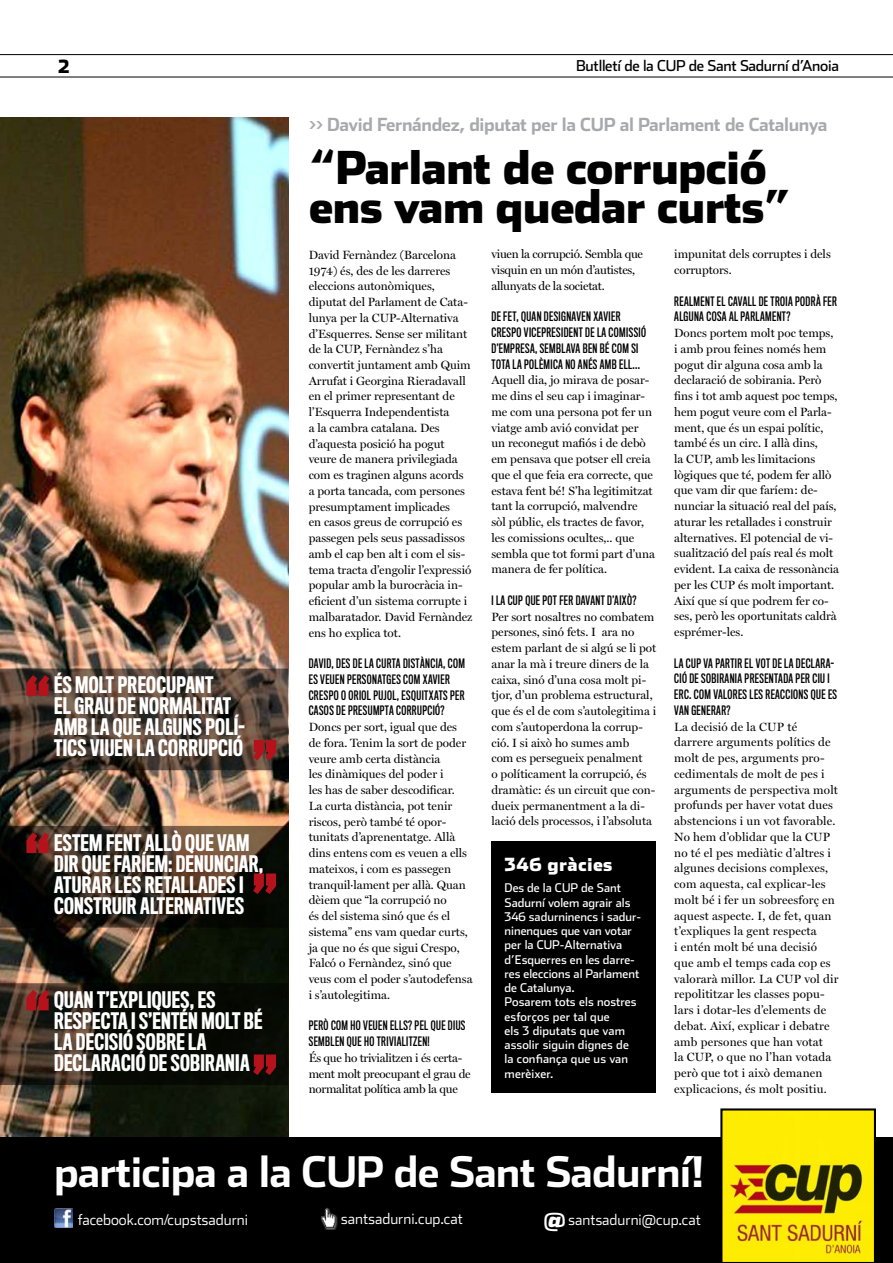
<style>
.page{position:relative;width:893px;height:1263px;background:#fff}
.page>*{position:absolute;margin:0;border:0;box-sizing:border-box;transform-origin:0 0}
.t1{font:500 73.5px/157.4px "Titling Gothic FB Comp";color:#b5121b;text-align:justify}
.t2{font:900 45px/39px "Stainless";letter-spacing:-.02em;color:#000}
.t3{font:700 42px "Stainless";letter-spacing:-.02em;color:#fff}
.t4{font:500 21px/21px "Titling Gothic FB Comp";letter-spacing:.015em;color:#fff}
.t5{font:700 18px "Stainless";letter-spacing:-.02em;color:#a7a9ac}
.t6{font:900 18px "Stainless";letter-spacing:.02em;color:#fff}
.t7{font:900 18px "Stainless";color:#000}
.t8{font:300 15px "Stainless";color:#fff}
.t9{font:15px "Stainless";letter-spacing:-.02em;color:#000}
.t10{font:12px/15.8px "Miller Display";color:#000}
.t11{font:12px/15.8px "Titling Gothic FB Comp Standard";letter-spacing:.035em;color:#000}
.t12{font:12px/14.2px "Stainless";color:#fff}
.t13{font:12px/15.8px "Miller Display";letter-spacing:-.02em;color:#000}
.s1{font-weight:900;font-size:21px}
</style>
<div class="page">
<img style="left:0;top:117px;width:288px;height:1020px">
<hr style="left:0;top:54px;width:893px;height:1px;background:#000">
<hr style="left:0;top:77px;width:893px;height:1px;background:#000">
<div style="left:0;top:1137px;width:893px;height:126px;background:#000"></div>
<svg style="left:720px;top:1108px;width:156px;height:154px"></svg>
<img style="left:54px;top:1208px;width:19px;height:19px">
<svg style="left:0;top:669px;width:288px;height:101px"></svg>
<svg style="left:0;top:826px;width:288px;height:101px"></svg>
<svg style="left:0;top:983px;width:288px;height:102px"></svg>
<div style="left:492px;top:842px;width:164px;height:251px;background:#000"></div>
<div style="left:320px;top:1207px;width:18px;height:23px;background:#fff;opacity:.5"></div>
<img style="left:321px;top:1208px;width:15px;height:19px">
<h3 class="t7" style="left:58px;top:55px;width:13px">2</h3>
<p class="t9" style="left:576px;top:57px;width:264px">Butlletí de la CUP de Sant Sadurní d’Anoia</p>
<h3 class="t4" style="left:54px;top:674px;width:192px">ÉS MOLT PREOCUPANT<br>EL GRAU DE NORMALITAT<br>AMB LA QUE ALGUNS POLÍ-<br>TICS VIUEN LA CORRUPCIÓ</h3>
<h1 class="t1" style="left:25px;top:626px;width:27px">“ “ “</h1>
<h1 class="t1" style="left:252px;top:702px;width:27px;line-height:133.6px">” ”</h1>
<h3 class="t4" style="left:54px;top:832px;width:211px">ES TEM FENT ALLÒ QUE VAM<br>DIR QUE FARÍEM: DENUNCIAR,<br>ATURAR LES RETALLADES I<br>CONSTRUIR ALTERNATIVES</h3>
<h3 class="t4" style="left:54px;top:989px;width:153px">QUAN T’EXPLIQUES,ES<br>RESPEC</h3>
<h3 class="t4" style="left:54px;top:1010px;width:210px;text-indent:57px">TA I S’ENTÉN MOLT BÉ<br>LA DECISIÓ SOBRE LA<br>DECLARACIÓ DE SOBIRANIA</h3>
<h1 class="t1" style="left:252px;top:1005px;width:27px">”</h1>
<h3 class="t5" style="left:309px;top:114px;width:520px">&gt;&gt; David Fernández, diputat per la CUP al Parlament de Catalunya</h3>
<h2 class="t2" style="left:309px;top:149px;width:484px">“Parlant de corrupció ens vam quedar curts”</h2>
<p class="t10" style="left:309px;top:247px;width:165px">David Fernàndez (Barcelona<br>1974) és, des de les darreres eleccions autonòmiques, diputat del Parlament de Cata&shy;lunya per la CUP-Alternativa d’Esquerres. Sense ser militant de la CUP, Fernàndez s’ha convertit juntament amb Quim<br>Arrufat i Georgina Rieradavall en el primer representant de l’Esquerra Independentista<br>a la cambra catalana. Des d’aquesta posició ha pogut veure de manera privilegiada com es traginen alguns acords a porta tancada, com persones presumptament implicades<br>en casos greus de corrupció es passegen pels seus passadissos amb el cap ben alt i com el sis&shy;tema tracta d’engolir l’expressió popular amb la burocràcia in&shy;eficient d’un sistema corrupte i malbaratador. David Fernàndez ens ho explica tot.</p>
<p class="t11" style="left:309px;top:656px;width:158px">DAVID, DES DE LA CURTA DISTÀNCIA, COM ES VEUEN PERSONATGES COM XAVIER CRESPO O ORIOL PUJOL, ESQUITXATS PER CASOS DE PRESUMPTA CORRUPCIÓ?</p>
<p class="t10" style="left:309px;top:719px;width:165px">Doncs per sort, igual que des<br>de fora. Tenim la sort de poder veure amb certa distància<br>les dinàmiques del poder i<br>les has de saber descodificar.<br>La curta distància, pot tenir riscos, però també té opor&shy;tunitats d’aprenentatge. Allà dins entens com es veuen a ells mateixos, i com es passegen tranquil·lament per allà. Quan dèiem que “la corrupció no<br>és del sistema sinó que és el sistema” ens vam quedar curts, ja que no és que sigui Crespo,<br>Falcó o Fernàndez, sinó que veus com el poder s’autodefensa i s’autolegitima.</p>
<p class="t11" style="left:309px;top:1018px;width:158px">PERÒ COM HO VEUEN ELLS? PEL QUE DIUS<br>SEMBLEN QUE HO TRIVIALITZEN!</p>
<p class="t13" style="left:309px;top:1050px;width:164px">És que ho trivialitzen i és certa&shy;ment molt preocupant el grau de normalitat política amb la que</p>
<p class="t10" style="left:674px;top:247px;width:158px">impunitat dels corruptes i dels corruptors.</p>
<p class="t11" style="left:674px;top:293px;width:164px">REALMENT EL CAVALL DE TROIA PODRÀ FER<br>ALGUNA COSA AL PARLAMENT?</p>
<p class="t10" style="left:674px;top:325px;width:166px">Doncs portem molt poc temps, i amb prou feines només hem pogut dir alguna cosa amb la declaració de sobirania. Però fins i tot amb aquest poc temps, hem pogut veure com el Parla&shy;ment, que és un espai polític, també és un circ. I allà dins,<br>la CUP, amb les limitacions lògiques que té, podem fer allò que vam dir que faríem: de&shy;nunciar la situació real del país, aturar les retallades i construir alternatives. El potencial de vi&shy;sualització del país real és molt evident. La caixa de ressonància per les CUP és molt important.<br>Així que sí que podrem fer co&shy;ses, però les oportunitats caldrà esprémer-les.</p>
<p class="t11" style="left:674px;top:655px;width:164px">LA CUP VA PARTIR EL VOT DE LA DECLARA-<br>CIÓ DE SOBIRANIA PRESENTADA PER CIU I<br>ERC. COM VALORES LES REACCIONS QUE ES<br>VAN GENERAR?</p>
<p class="t10" style="left:674px;top:719px;width:166px">La decisió de la CUP té darrere arguments polítics de molt de pes, arguments pro&shy;cedimentals de molt de pes i arguments de perspectiva molt profunds per haver votat dues abstencions i un vot favorable.<br>No hem d’oblidar que la CUP no té el pes mediàtic d’altres i algunes decisions complexes, com aquesta, cal explicar-les molt bé i fer un sobreesforç en aquest aspecte. I, de fet, quan t’expliques la gent respecta<br>i entén molt bé una decisió que amb el temps cada cop es valorarà millor. La CUP vol dir repolititzar les classes popu&shy;lars i dotar-les d’elements de debat. Així, explicar i debatre amb persones que han votat<br>la CUP, o que no l’han votada però que tot i això demanen explicacions, és molt positiu.</p>
<p class="t13" style="left:491px;top:247px;width:153px">viuen la corrupció. Sembla que visquin en un món d’autistes, allunyats de la societat.</p>
<p class="t11" style="left:492px;top:309px;width:156px">DE FET, QUAN DESIGNAVEN XAVIER CRESPO VICEPRESIDENT DE LA COMISSIÓ D’EMPRESA, SEMBLAVA BEN BÉ COM SI TOTA LA POLÈMICA NO ANÉS AMB ELL...</p>
<p class="t10" style="left:491px;top:373px;width:165px">Aquell dia, jo mirava de posar&shy;me dins el seu cap i imaginar&shy;me com una persona pot fer un viatge amb avió convidat per un reconegut mafiós i de debò em pensava que potser ell creia que el que feia era correcte, que estava fent bé! S’ha legitimitzat tant la corrupció, malvendre sòl públic, els tractes de favor, les comissions ocultes,.. que sembla que tot formi part d’una manera de fer política.</p>
<p class="t11" style="left:492px;top:592px;width:146px">I LA CUP QUE POT FER DAVANT D’AIXÒ?</p>
<p class="t10" style="left:491px;top:609px;width:166px">Per sort nosaltres no combatem persones, sinó fets. I ara no estem parlant de si algú se li pot anar la mà i treure diners de la caixa, sinó d’una cosa molt pi&shy;tjor, d’un problema estructural, que és el de com s’autolegitima i com s’autoperdona la corrup&shy;ció. I si això ho sumes amb<br>com es persegueix penalment<br>o políticament la corrupció, és dramàtic: és un circuit que con&shy;dueix permanentment a la di&shy;lació dels processos, i l’absoluta</p>
<h3 class="t6" style="left:505px;top:854px;width:109px">346 gràcies</h3>
<p class="t12" style="left:505px;top:881px;width:138px">Des de la CUP de Sant<br>Sadurní volem agrair als<br>346 sadurninencs i sadur&shy;ninenques que van votar per la CUP-Alternativa d’Esquerres en les darre&shy;res eleccions al Parlament de Catalunya.<br>Posarem tots els nostres esforços per tal que<br>els 3 diputats que vam assolir siguin dignes de la confiança que us van merèixer.</p>
<h3 class="t3" style="left:54px;top:1146px;width:652px">participa a la CUP de Sant Sadurní!</h3>
<p class="t8" style="left:78px;top:1210px;width:172px">facebook.com/cupstsadurni</p>
<p class="t8" style="left:544px;top:1211px;width:159px"><span class="s1">@</span> santsadurni@cup.cat</p>
<p class="t8" style="left:341px;top:1209px;width:123px">santsadurni.cup.cat</p>
</div>
